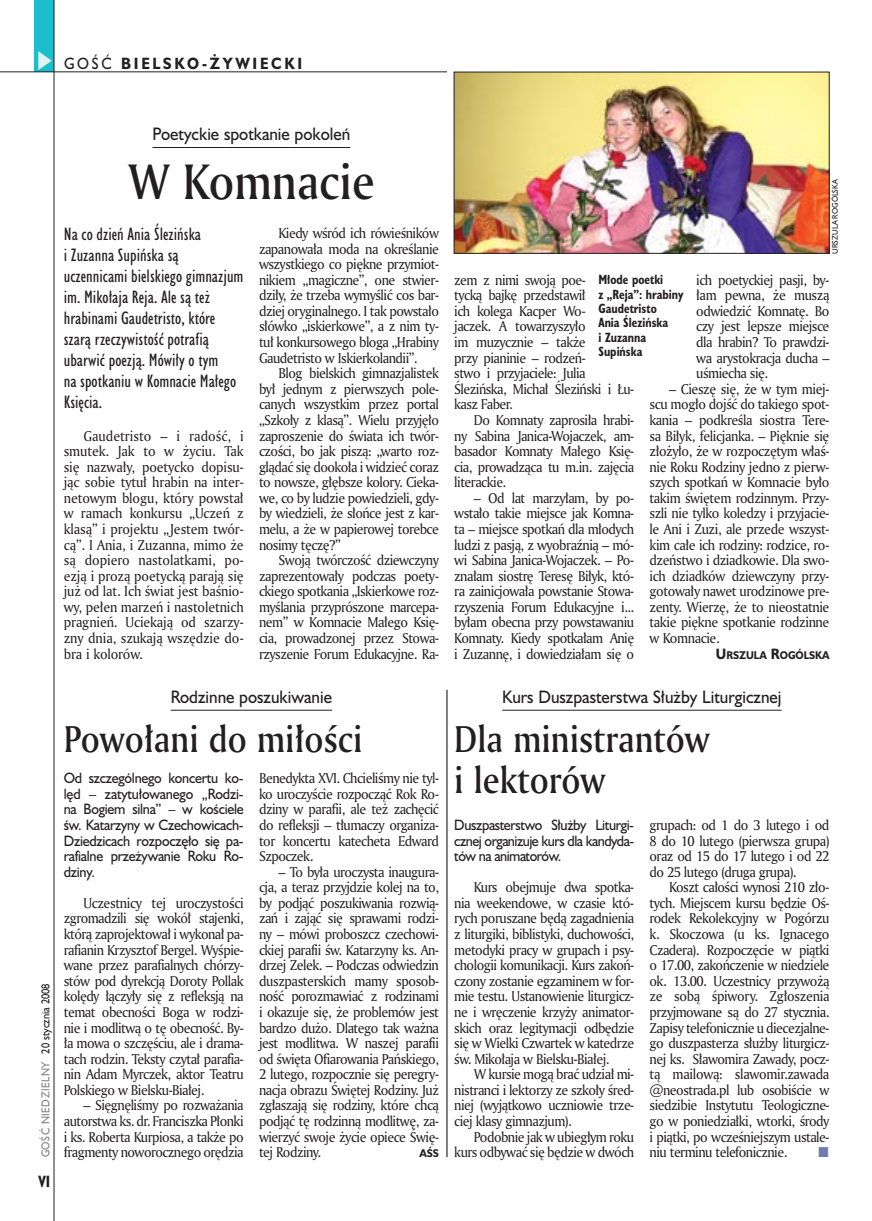
<style>
.page{position:relative;width:872px;height:1221px;background:#fff}
.page>*{position:absolute;margin:0;border:0;box-sizing:border-box;transform-origin:0 0}
._05a_tytyl_AmMd_32_pt{font:48px "Amerigo Md PL";color:#231f20;scale:.9 1}
._05-9_tytyl_AmMd_24_pt{font:36px/40.5px "Amerigo Md PL";color:#231f20;scale:.9 1}
._06-4_lead_lokal_HuCn_11_pt{font:16.5px/21px "Humanst 521 Cn PL";color:#231f20}
._04-3_nadtytul_lokal{font:16.5px "Humanst 521 PL";color:#231f20;scale:.94 1}
.t1{font:700 15px "Humanst 521 PL";letter-spacing:.2em;color:#231f20;scale:.9 1}
.t2{font:700 15px "Humanst 521 Cn PL";color:#231f20;scale:.94 1}
._01_body_tekst{font:13.8px/15.6px "Amerigo PL";letter-spacing:-.04em;color:#231f20;text-align:justify;scale:.94 1}
._06-5_lead_lokal_maly_Hu_9_pt{font:13.8px/15.6px "Humanst 521 PL";letter-spacing:-.03em;color:#231f20;text-align:justify;scale:.94 1}
._09_podpis_zdjecia_HuCnB{font:700 12.3px/14.4px "Humanst 521 Cn PL";color:#231f20;scale:.94 1}
.t3{font:10.5px "Humanst 521 PL";letter-spacing:.05em;color:#808285;scale:.9 1}
._12a_autor_na_koncu_HuBd{font:700 10.35px "Humanst 521 PL";color:#231f20;scale:.9 1}
._01_body_tekst-2{font:700 10.35px "Humanst 521 PL";color:#231f20;scale:.9 1}
._09a_autor_zdjecia_Hu_5_pt{font:7.5px "Humanst 521 PL";color:#231f20;scale:.94 1}
.s1{font-weight:400}
.s2{color:#231f20}
.s3{font-size:13.8px}
</style>
<div class="page">
<div style="left:35px;top:0;width:19px;height:72px;background:#1bbecd"></div>
<svg style="left:38px;top:51px;width:14px;height:19px"></svg>
<hr style="left:54px;top:0;width:1px;height:1220px;background:#231f20">
<hr style="left:0;top:72px;width:447px;height:1px;background:#231f20">
<hr style="left:502px;top:709px;width:279px;height:1px;background:#231f20">
<img style="left:456px;top:74px;width:371px;height:177px">
<hr style="left:171px;top:709px;width:161px;height:1px;background:#231f20">
<hr style="left:447px;top:689px;width:1px;height:467px;background:#000">
<hr style="left:152px;top:147px;width:198px;height:1px;background:#231f20">
<p class="t1" style="left:64px;top:53px;width:266px"><span class="s1">GOŚĆ</span> BIELSKO-ŻYWIECKI</p>
<p class="_04-3_nadtytul_lokal" style="left:152px;top:123px;width:212px">Poetyckie spotkanie pokoleń</p>
<p class="_05a_tytyl_AmMd_32_pt" style="left:128px;top:150px;width:275px">W Komnacie</p>
<p class="_06-4_lead_lokal_HuCn_11_pt" style="left:64px;top:223px;width:181px">Na co dzień Ania Ślezińska<br>i Zuzanna Supińska są uczennicami bielskiego gimnazjum im. Mikołaja Reja. Ale są też hrabinami Gaudetristo, które szarą rzeczywistość potrafią ubarwić poezją. Mówiły o tym<br>na spotkaniu w Komnacie Małego<br>Księcia.</p>
<p class="_01_body_tekst" style="left:64px;top:427px;width:193px;text-indent:20px">Gaudetristo – i radość, i smutek. Jak to w życiu. Tak się nazwały, poetycko dopisu&shy;jąc sobie tytuł hrabin na inter&shy;netowym blogu, który powstał w ramach konkursu „Uczeń z klasą” i projektu „Jestem twór&shy;cą”. I Ania, i Zuzanna, mimo że są dopiero nastolatkami, po&shy;ezją i prozą poetycką parają się już od lat. Ich świat jest baśnio&shy;wy, pełen marzeń i nastoletnich pragnień. Uciekają od szarzy&shy;zny dnia, szukają wszędzie do&shy;bra i kolorów.</p>
<p class="_01_body_tekst" style="left:259px;top:225px;width:193px;text-indent:20px">Kiedy wśród ich rówieśników zapanowała moda na określanie wszystkiego co piękne przymiot&shy;nikiem „magiczne”, one stwier&shy;dziły, że trzeba wymyślić cos bar&shy;dziej oryginalnego. I tak powstało słówko „iskierkowe”, a z nim ty&shy;tuł konkursowego bloga „Hrabiny Gaudetristo w Iskierkolandii”.</p>
<p class="_01_body_tekst" style="left:259px;top:365px;width:193px;text-indent:20px">Blog bielskich gimnazjalistek był jednym z pierwszych pole&shy;canych wszystkim przez portal „Szkoły z klasą”. Wielu przyjęło zaproszenie do świata ich twór&shy;czości, bo jak piszą: „warto roz&shy;glądać się dookoła i widzieć coraz to nowsze, głębsze kolory. Cieka&shy;we, co by ludzie powiedzieli, gdy&shy;by wiedzieli, że słońce jest z kar&shy;melu, a że w papierowej torebce nosimy tęczę?”</p>
<p class="_01_body_tekst" style="left:259px;top:552px;width:193px;text-indent:20px">Swoją twórczość dziewczyny zaprezentowały podczas poety&shy;ckiego spotkania „Iskierkowe roz&shy;myślania przyprószone marcepa&shy;nem” w Komnacie Małego Księ&shy;cia, prowadzonej przez Stowa&shy;rzyszenie Forum Edukacyjne. Ra-</p>
<p class="t3" style="left:38px;top:1157px;width:195px;rotate:-90deg">GOŚĆ NIEDZIELNY <span class="s2">20 stycznia 2008</span></p>
<p class="t2" style="left:38px;top:1170px;width:14px">VI</p>
<p class="_04-3_nadtytul_lokal" style="left:171px;top:685px;width:173px">Rodzinne poszukiwanie</p>
<p class="_05-9_tytyl_AmMd_24_pt" style="left:64px;top:718px;width:333px">Powołani do miłości</p>
<p class="_06-5_lead_lokal_maly_Hu_9_pt" style="left:64px;top:770px;width:193px">Od szczególnego koncertu ko&shy;lęd – zatytułowanego „Rodzi&shy;na Bogiem silna” – w kościele św. Katarzyny w Czechowicach-Dziedzicach rozpoczęło się pa&shy;rafialne przeżywanie Roku Ro&shy;dziny.</p>
<p class="_01_body_tekst" style="left:64px;top:894px;width:193px;text-indent:20px">Uczestnicy tej uroczystości zgromadzili się wokół stajenki, którą zaprojektował i wykonał pa&shy;rafianin Krzysztof Bergel. Wyśpie&shy;wane przez parafialnych chórzy&shy;stów pod dyrekcją Doroty Pollak kolędy łączyły się z refleksją na temat obecności Boga w rodzi&shy;nie i modlitwą o tę obecność. By&shy;ła mowa o szczęściu, ale i drama&shy;tach rodzin. Teksty czytał parafia&shy;nin Adam Myrczek, aktor Teatru Polskiego w Bielsku-Białej.</p>
<p class="_01_body_tekst" style="left:64px;top:1097px;width:193px;text-indent:20px">– Sięgnęliśmy po rozważania autorstwa ks. dr. Franciszka Płonki i ks. Roberta Kurpiosa, a także po fragmenty noworocznego orędzia</p>
<p class="_01_body_tekst" style="left:259px;top:770px;width:193px">Benedykta XVI. Chcieliśmy nie tyl&shy;ko uroczyście rozpocząć Rok Ro&shy;dziny w parafii, ale też zachęcić do refleksji – tłumaczy organiza&shy;tor koncertu katecheta Edward Szpoczek.</p>
<p class="_01_body_tekst" style="left:259px;top:863px;width:193px;text-indent:20px">– To była uroczysta inaugura&shy;cja, a teraz przyjdzie kolej na to, by podjąć poszukiwania rozwią&shy;zań i zająć się sprawami rodzi&shy;ny – mówi proboszcz czechowi&shy;ckiej parafii św. Katarzyny ks. An&shy;drzej Zelek. – Podczas odwiedzin duszpasterskich mamy sposob&shy;ność porozmawiać z rodzinami i okazuje się, że problemów jest bardzo dużo. Dlatego tak ważna jest modlitwa. W naszej parafii od święta Ofiarowania Pańskiego, 2 lutego, rozpocznie się peregry&shy;nacja obrazu Świętej Rodziny. Już zgłaszają się rodziny, które chcą podjąć tę rodzinną modlitwę, za&shy;wierzyć swoje życie opiece Świę&shy;tej Rodziny.</p>
<p class="_01_body_tekst-2" style="left:419px;top:1146px;width:23px">AŚS</p>
<p class="_09a_autor_zdjecia_Hu_5_pt" style="left:829px;top:253px;width:81px;rotate:-90deg">URSZULA ROGÓLSKA</p>
<p class="_01_body_tekst" style="left:696px;top:271px;width:143px">ich poetyckiej pasji, by&shy;łam pewna, że muszą odwiedzić Komnatę. Bo czy jest lepsze miejsce dla hrabin? To prawdzi&shy;wa arystokracja ducha – uśmiecha się.</p>
<p class="_01_body_tekst" style="left:649px;top:380px;width:193px;text-indent:20px">– Cieszę się, że w tym miej&shy;scu mogło dojść do takiego spot&shy;kania – podkreśla siostra Tere&shy;sa Biłyk, felicjanka. – Pięknie się złożyło, że w rozpoczętym właś&shy;nie Roku Rodziny jedno z pierw&shy;szych spotkań w Komnacie było takim świętem rodzinnym. Przy&shy;szli nie tylko koledzy i przyjacie&shy;le Ani i Zuzi, ale przede wszyst&shy;kim całe ich rodziny: rodzice, ro&shy;dzeństwo i dziadkowie. Dla swo&shy;ich dziadków dziewczyny przy&shy;gotowały nawet urodzinowe pre&shy;zenty. Wierzę, że to nieostatnie takie piękne spotkanie rodzinne w Komnacie.</p>
<p class="_12a_autor_na_koncu_HuBd" style="left:716px;top:647px;width:128px"><span class="s3">U</span>RSZULA <span class="s3">R</span>OGÓLSKA</p>
<p class="_04-3_nadtytul_lokal" style="left:502px;top:685px;width:298px">Kurs Duszpasterstwa Służby Liturgicznej</p>
<p class="_05-9_tytyl_AmMd_24_pt" style="left:454px;top:718px;width:285px">Dla ministrantów i lektorów</p>
<p class="_06-5_lead_lokal_maly_Hu_9_pt" style="left:454px;top:816px;width:193px">Duszpasterstwo Służby Liturgi&shy;cznej organizuje kurs dla kandyda&shy;tów na animatorów.</p>
<p class="_01_body_tekst" style="left:454px;top:879px;width:193px;text-indent:20px">Kurs obejmuje dwa spotka&shy;nia weekendowe, w czasie któ&shy;rych poruszane będą zagadnienia z liturgiki, biblistyki, duchowości, metodyki pracy w grupach i psy&shy;chologii komunikacji. Kurs zakoń&shy;czony zostanie egzaminem w for&shy;mie testu. Ustanowienie liturgicz&shy;ne i wręczenie krzyży animator&shy;skich oraz legitymacji odbędzie się w Wielki Czwartek w katedrze św. Mikołaja w Bielsku-Białej.</p>
<p class="_01_body_tekst" style="left:454px;top:1066px;width:193px;text-indent:20px">W kursie mogą brać udział mi&shy;nistranci i lektorzy ze szkoły śred&shy;niej (wyjątkowo uczniowie trze&shy;ciej klasy gimnazjum).</p>
<p class="_01_body_tekst" style="left:454px;top:1128px;width:193px;text-align:right">Podobnie jak w ubiegłym roku kurs odbywać się będzie w dwóch</p>
<p class="_01_body_tekst" style="left:454px;top:271px;width:193px;text-align:left">zem z nimi swoją poe-<br>tycką bajkę przedstawił<br>ich kolega Kacper Wo-<br>jaczek. A towarzyszyło<br>im muzycznie – także<br>przy pianinie – rodzeń-<br>stwo i przyjaciele: Julia<br>Ślezińska, Michał Śleziński i Łu&shy;kasz Faber.</p>
<p class="_01_body_tekst" style="left:454px;top:412px;width:193px;text-indent:20px">Do Komnaty zaprosiła hrabi&shy;ny Sabina Janica-Wojaczek, am&shy;basador Komnaty Małego Księ&shy;cia, prowadząca tu m.in. zajęcia literackie.</p>
<p class="_01_body_tekst" style="left:454px;top:489px;width:193px;text-indent:20px">– Od lat marzyłam, by po&shy;wstało takie miejsce jak Komna&shy;ta – miejsce spotkań dla młodych ludzi z pasją, z wyobraźnią – mó&shy;wi Sabina Janica-Wojaczek. – Po&shy;znałam siostrę Teresę Biłyk, któ&shy;ra zainicjowała powstanie Stowa&shy;rzyszenia Forum Edukacyjne i... byłam obecna przy powstawaniu Komnaty. Kiedy spotkałam Anię i Zuzannę, i dowiedziałam się o</p>
<p class="_09_podpis_zdjecia_HuCnB" style="left:598px;top:272px;width:92px">Młode poetki<br>z „Reja”: hrabiny<br>Gaudetristo<br>Ania Ślezińska<br>i Zuzanna<br>Supińska</p>
<p class="_01_body_tekst" style="left:649px;top:816px;width:193px">grupach: od 1 do 3 lutego i od 8 do 10 lutego (pierwsza grupa) oraz od 15 do 17 lutego i od 22 do 25 lutego (druga grupa).</p>
<p class="_01_body_tekst" style="left:649px;top:879px;width:193px;text-indent:20px">Koszt całości wynosi 210 zło&shy;tych. Miejscem kursu będzie Oś&shy;rodek Rekolekcyjny w Pogórzu k. Skoczowa (u ks. Ignacego Czadera). Rozpoczęcie w piątki o 17.00, zakończenie w niedziele ok. 13.00. Uczestnicy przywożą ze sobą śpiwory. Zgłoszenia przyjmowane są do 27 stycznia.<br>Zapisy telefonicznie u diecezjalne&shy;go duszpasterza służby liturgicz&shy;nej ks. Sławomira Zawady, pocz&shy;tą mailową: slawomir.zawada @neostrada.pl lub osobiście w siedzibie Instytutu Teologiczne&shy;go w poniedziałki, wtorki, środy i piątki, po wcześniejszym ustale&shy;niu terminu telefonicznie.</p>
</div>
